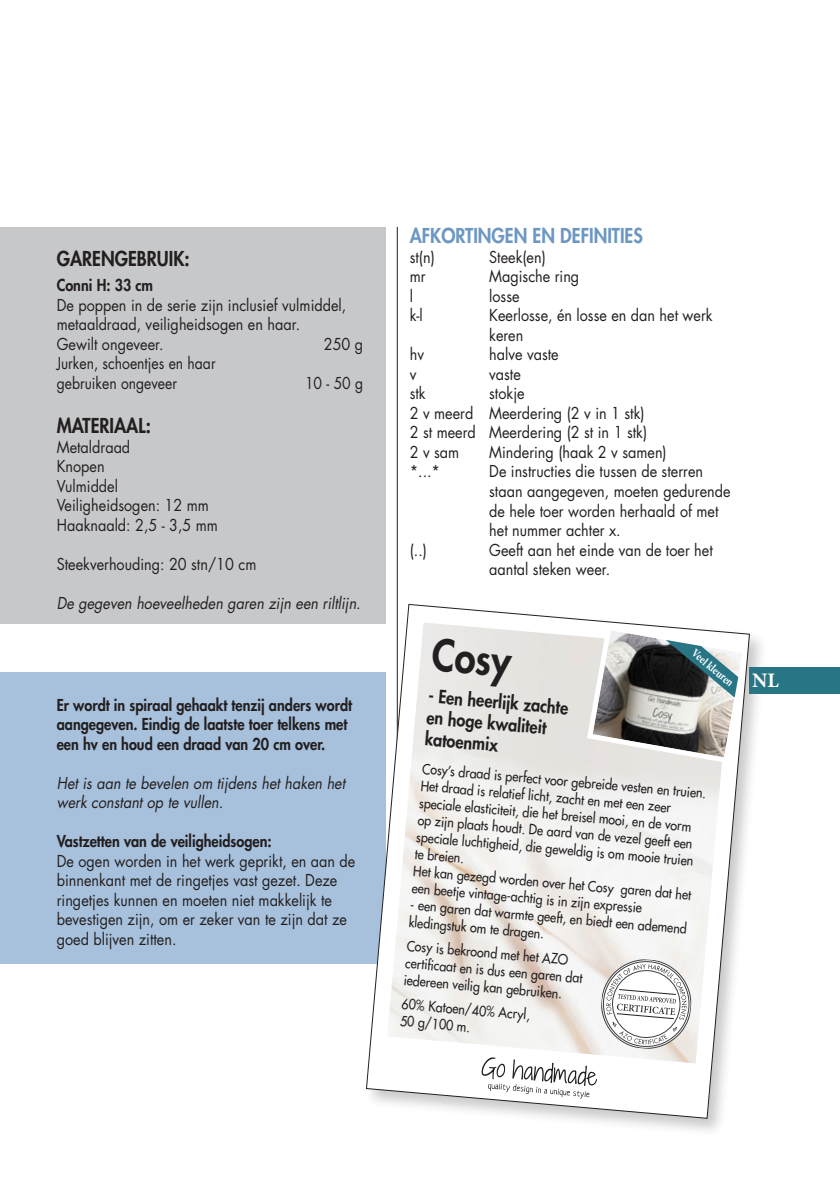
<style>
.page{position:relative;width:840px;height:1191px;background:#fff}
.page>*{position:absolute;margin:0;border:0;box-sizing:border-box;transform-origin:0 0}
.t1{font:800 42.4px "Futura Std";color:#231f20;scale:.9 1}
.t2{font:700 20.6px "Minion Pro";color:#fff}
.t3{font:800 20px "Futura Std";color:#6c97c3;scale:.9 1}
.t4{font:800 20px "Futura Std";color:#231f20;scale:.9 1}
.t5{font:800 18px/21.4px "Futura Std";color:#231f20;scale:.9 1}
.t6{font:16px/19.6px "Futura Std";color:#231f20;scale:.9 1}
.t7{font:800 16px/19.6px "Futura Std";color:#231f20;scale:.9 1}
.t8{font:italic 16px/19.6px "Futura Std";color:#231f20;scale:.9 1}
.t9{font:16px/19.6px "Futura Std";color:#231f20;scale:.87 1}
.t10{font:500 13.8px/17px "Futura Std";color:#231f20;scale:.9 1}
.t11{font:700 11.8px "Minion Pro";color:#fff;scale:.85 1}
</style>
<div class="page">
<hr style="left:397px;top:227px;width:1px;height:737px;background:#231f20">
<div style="left:0;top:673px;width:385px;height:291px;background:#a7c1dc"></div>
<div style="left:0;top:227px;width:385px;height:397px;background:#c7c8ca"></div>
<div style="left:363px;top:601px;width:405px;height:536px;background:#231f20;opacity:.24"></div>
<svg style="left:366px;top:604px;width:383px;height:514px"></svg>
<div style="left:748px;top:666px;width:91px;height:27px;background:#287586"></div>
<p class="t4" style="left:57px;top:246px;width:149px">GARENGEBRUIK:</p>
<p class="t7" style="left:57px;top:275px;width:109px">Conni H: 33 cm</p>
<p class="t6" style="left:57px;top:295px;width:323px">De poppen in de serie zijn inclusief vulmiddel, metaaldraad, veiligheidsogen en haar.<br>Gewilt ongeveer.</p>
<p class="t6" style="left:323px;top:334px;width:45px">250 g</p>
<p class="t9" style="left:57px;top:354px;width:184px">Jurken, schoentjes en haar gebruiken ongeveer</p>
<p class="t9" style="left:305px;top:373px;width:68px">10 - 50 g</p>
<p class="t4" style="left:57px;top:413px;width:106px">MATERIAAL:</p>
<p class="t6" style="left:57px;top:437px;width:181px">Metaldraad<br>Knopen<br>Vulmiddel<br>Veiligheidsogen: 12 mm<br>Haaknaald: 2,5 - 3,5 mm</p>
<p class="t6" style="left:57px;top:554px;width:223px">Steekverhouding: 20 stn/10 cm</p>
<p class="t8" style="left:57px;top:593px;width:339px">De gegeven hoeveelheden garen zijn een riltlijn.</p>
<p class="t7" style="left:57px;top:695px;width:329px">Er wordt in spiraal gehaakt tenzij anders wordt aangegeven. Eindig de laatste toer telkens met een hv en houd een draad van 20 cm over.</p>
<p class="t8" style="left:57px;top:773px;width:322px">Het is aan te bevelen om tijdens het haken het werk constant op te vullen.</p>
<p class="t7" style="left:57px;top:831px;width:240px">Vastzetten van de veiligheidsogen:</p>
<p class="t6" style="left:57px;top:851px;width:333px">De ogen worden in het werk geprikt, en aan de binnenkant met de ringetjes vast gezet. Deze ringetjes kunnen en moeten niet makkelijk te bevestigen zijn, om er zeker van te zijn dat ze goed blijven zitten.</p>
<p class="t3" style="left:409px;top:223px;width:260px">AFKORTINGEN EN DEFINITIES</p>
<p class="t6" style="left:409px;top:247px;width:29px">st(n)</p>
<p class="t6" style="left:489px;top:247px;width:64px">Steek(en)</p>
<p class="t6" style="left:409px;top:267px;width:19px">mr</p>
<p class="t6" style="left:489px;top:267px;width:101px">Magische ring</p>
<p class="t6" style="left:409px;top:286px;width:5px">l</p>
<p class="t6" style="left:489px;top:286px;width:35px">losse</p>
<p class="t6" style="left:409px;top:306px;width:16px">k-l</p>
<p class="t6" style="left:489px;top:306px;width:249px">Keerlosse, én losse en dan het werk keren</p>
<p class="t6" style="left:409px;top:345px;width:17px">hv</p>
<p class="t6" style="left:489px;top:345px;width:79px">halve vaste</p>
<p class="t6" style="left:409px;top:364px;width:9px">v</p>
<p class="t6" style="left:489px;top:364px;width:37px">vaste</p>
<p class="t6" style="left:409px;top:384px;width:19px">stk</p>
<p class="t6" style="left:409px;top:384px;width:265px;text-indent:79px">stokje<br>2 v meerd Meerdering (2 v in 1 stk)<br>2 st meerd Meerdering (2 st in 1 stk)<br>2 v sam</p>
<p class="t6" style="left:489px;top:442px;width:199px">Mindering (haak 2 v samen)</p>
<p class="t6" style="left:409px;top:462px;width:35px">*...*</p>
<p class="t6" style="left:489px;top:462px;width:269px">De instructies die tussen de sterren staan aangegeven, moeten gedurende de hele toer worden herhaald of met het nummer achter x.</p>
<p class="t6" style="left:409px;top:540px;width:21px">(..)</p>
<p class="t6" style="left:489px;top:540px;width:250px">Geeft aan het einde van de toer het aantal steken weer.</p>
<h1 class="t1" style="left:434px;top:627px;width:89px;rotate:5deg">Cosy</h1>
<p class="t5" style="left:429px;top:685px;width:157px;rotate:5deg">- Een heerlijk zachte en hoge kwaliteit katoenmix</p>
<p class="t10" style="left:423px;top:760px;width:318px;rotate:5deg">Cosy’s draad is perfect voor gebreide vesten en truien.<br>Het draad is relatief licht, zacht en met een zeer speciale elasticiteit, die het breisel mooi, en de vorm op zijn plaats houdt. De aard van de vezel geeft een speciale luchtigheid, die geweldig is om mooie truien te breien.<br>Het kan gezegd worden over het Cosy garen dat het een beetje vintage-achtig is in zijn expressie</p>
<p class="t11" style="left:698px;top:645px;width:61px;rotate:40deg">Veel kleuren</p>
<p class="t10" style="left:411px;top:896px;width:310px;rotate:5deg">- een garen dat warmte geeft, en biedt een ademend kledingstuk om te dragen.</p>
<p class="t10" style="left:407px;top:937px;width:199px;rotate:5deg">Cosy is bekroond met het AZO certifi caat en is dus een garen dat iedereen veilig kan gebruiken.</p>
<p class="t10" style="left:402px;top:995px;width:145px;rotate:5deg">60% Katoen/40% Acryl,<br>50 g/100 m.</p>
<p class="t2" style="left:751px;top:666px;width:28px">NL</p>
</div>
